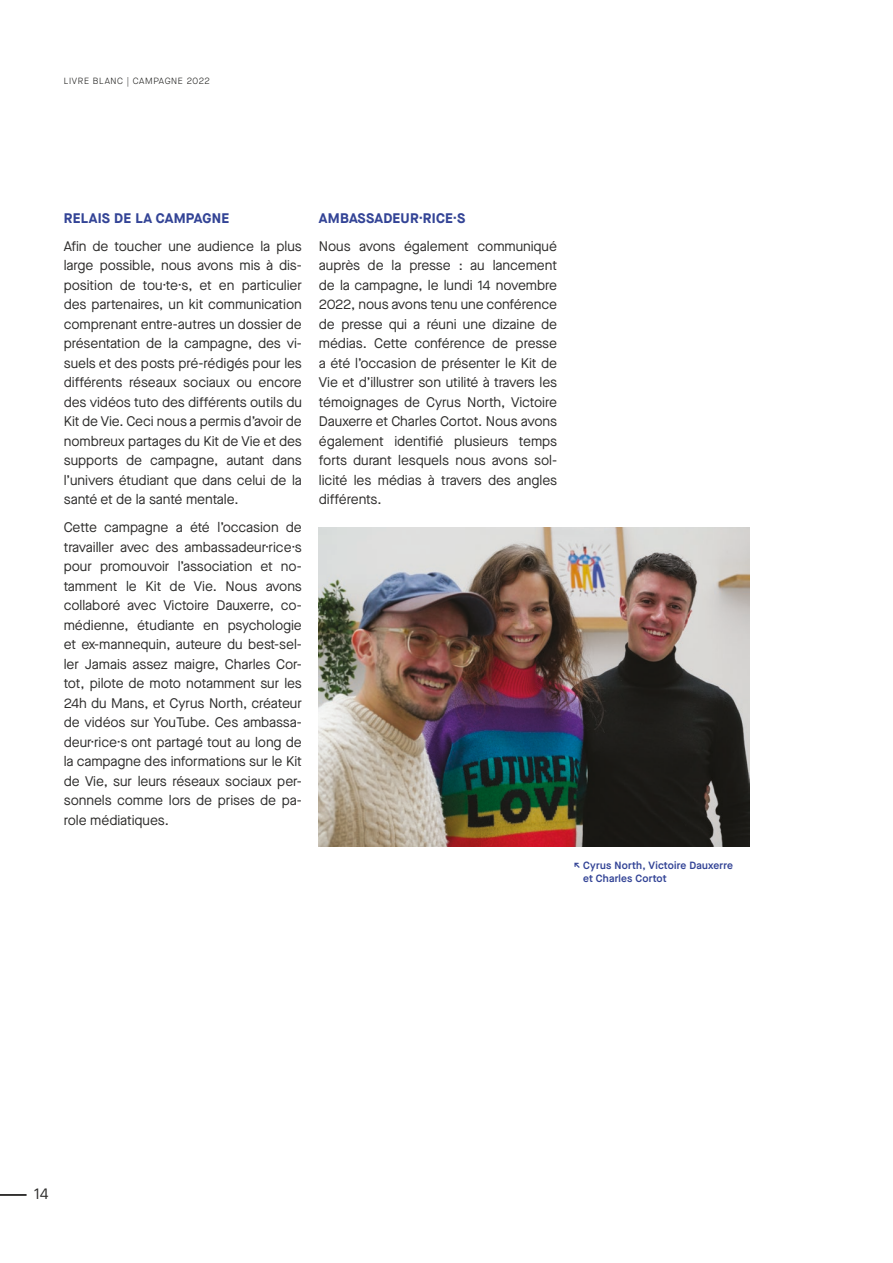
<style>
.page{position:relative;width:893px;height:1263px;background:#fff}
.page>*{position:absolute;margin:0;border:0;box-sizing:border-box;transform-origin:0 0}
.t1{font:15px "Maison Neue";color:#2e2d2c}
.t2{font:13.8px/19.5px "Maison Neue";letter-spacing:-.005em;color:#2e2d2c;text-align:justify}
.t3{font:700 13.8px "Maison Neue";letter-spacing:.02em;color:#334496}
.t4{font:600 10.5px/13.5px "Maison Neue";letter-spacing:.02em;color:#334496}
.t5{font:300 9px "Maison Neue";letter-spacing:.075em;color:#1d1d1b}
</style>
<div class="page">
<img style="left:319px;top:527px;width:430px;height:319px">
<hr style="left:0;top:1194px;width:27px;height:2px;background:#2e2d2c">
<p class="t5" style="left:64px;top:75px;width:148px">LIVRE BLANC | CAMPAGNE 2022</p>
<p class="t3" style="left:64px;top:208px;width:167px">RELAIS DE LA CAMPAGNE</p>
<p class="t2" style="left:64px;top:236px;width:240px">Afin de toucher une audience la plus large possible, nous avons mis à dis&shy;position de tou·te·s, et en particulier des partenaires, un kit communication comprenant entre-autres un dossier de présentation de la campagne, des vi&shy;suels et des posts pré-rédigés pour les différents réseaux sociaux ou encore des vidéos tuto des différents outils du Kit de Vie. Ceci nous a permis d’avoir de nombreux partages du Kit de Vie et des supports de campagne, autant dans l’univers étudiant que dans celui de la santé et de la santé mentale.</p>
<p class="t2" style="left:64px;top:517px;width:240px">Cette campagne a été l’occasion de travailler avec des ambassadeur·rice·s pour promouvoir l’association et no&shy;tamment le Kit de Vie. Nous avons collaboré avec Victoire Dauxerre, co&shy;médienne, étudiante en psychologie et ex-mannequin, auteure du best-sel&shy;ler Jamais assez maigre, Charles Cor&shy;tot, pilote de moto notamment sur les 24h du Mans, et Cyrus North, créateur de vidéos sur YouTube. Ces ambassa&shy;deur·rice·s ont partagé tout au long de la campagne des informations sur le Kit de Vie, sur leurs réseaux sociaux per&shy;sonnels comme lors de prises de pa&shy;role médiatiques.</p>
<p class="t3" style="left:319px;top:208px;width:148px">AMBASSADEUR·RICE·S</p>
<p class="t2" style="left:319px;top:236px;width:240px">Nous avons également communiqué auprès de la presse : au lancement de la campagne, le lundi 14 novembre 2022, nous avons tenu une conférence de presse qui a réuni une dizaine de médias. Cette conférence de presse a été l’occasion de présenter le Kit de Vie et d’illustrer son utilité à travers les témoignages de Cyrus North, Victoire Dauxerre et Charles Cortot. Nous avons également identifié plusieurs temps forts durant lesquels nous avons sol&shy;licité les médias à travers des angles différents.</p>
<p class="t4" style="left:583px;top:858px;width:151px;text-indent:-9px">↖ Cyrus North, Victoire Dauxerre et Charles Cortot</p>
<p class="t1" style="left:34px;top:1184px;width:16px">14</p>
</div>
